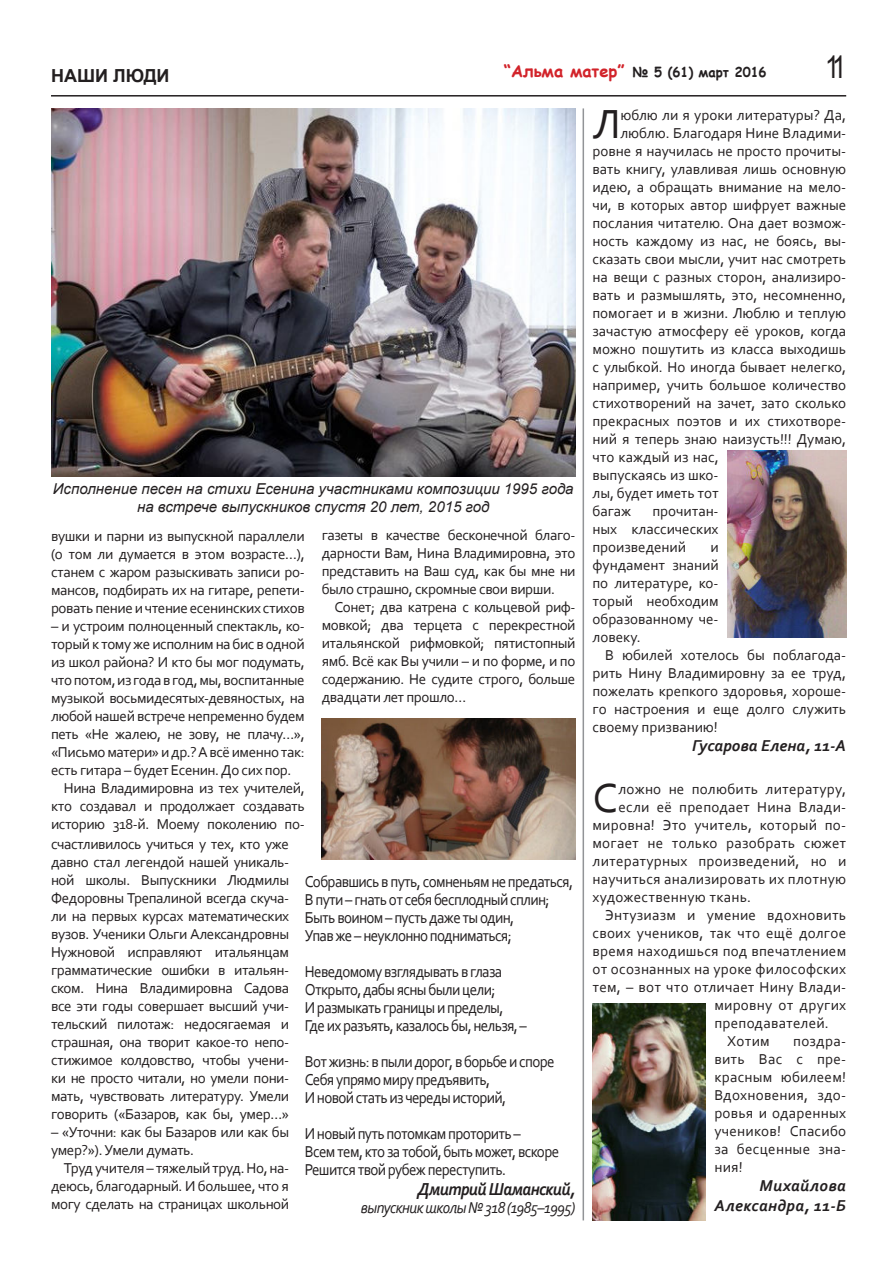
<style>
.page{position:relative;width:893px;height:1263px;background:#fff}
.page>*{position:absolute;margin:0;border:0;box-sizing:border-box;transform-origin:0 0}
.t1{font:42.6px "Corbel";color:#231f20}
.t2{font:31.5px "Arial";color:#231f20;scale:.8 1}
.t3{font:italic 700 18.15px "Corbel";letter-spacing:-.04em;color:#231f20;scale:.91 1}
.t4{font:700 18px "Arial";color:#231f20}
.t5{font:16.5px/18px "Corbel";letter-spacing:-.04em;color:#231f20;scale:.91 1}
.t6{font:italic 16.5px "Corbel";letter-spacing:-.04em;color:#231f20;scale:.91 1}
.t7{font:italic 700 16.5px/19.8px "Corbel";letter-spacing:.02em;color:#231f20;text-align:right}
.t8{font:italic 700 16.5px "Corbel";color:#231f20}
.t9{font:15px/18px "Corbel";color:#231f20;text-align:justify}
.t10{font:15px/18px "Corbel";letter-spacing:-.025em;color:#231f20}
.t11{font:15px "Corbel";letter-spacing:.02em;color:#231f20}
.t12{font:italic 15px/18px "Arial";color:#231f20;text-align:center}
.t13{font:700 13.5px "Comic Sans MS";color:#231f20}
.s1{font-size:16.5px;color:#d2232a}
</style>
<div class="page">
<hr style="left:51px;top:95px;width:795px;height:2px;background:#231f20">
<img style="left:51px;top:108px;width:524px;height:368px">
<hr style="left:583px;top:108px;width:1px;height:1112px;background:#929497">
<img style="left:322px;top:719px;width:253px;height:140px">
<img style="left:727px;top:451px;width:119px;height:187px">
<img style="left:592px;top:1003px;width:114px;height:217px">
<p class="t4" style="left:51px;top:63px;width:120px">НАШИ ЛЮДИ</p>
<p class="t13" style="left:504px;top:62px;width:264px"><span class="s1">“Альма матер”</span> № 5 (61) март 2016</p>
<h2 class="t2" style="left:825px;top:47px;width:28px">11</h2>
<p class="t12" style="left:53px;top:479px;width:522px">Исполнение песен на стихи Есенина участниками композиции 1995 года на встрече выпускников спустя 20 лет, 2015 год</p>
<p class="t9" style="left:51px;top:526px;width:255px">вушки и парни из выпускной параллели (о том ли думается в этом возрасте…), станем с жаром разыскивать записи ро&shy;мансов, подбирать их на гитаре, репети&shy;ровать пение и чтение есенинских стихов</p>
<p class="t10" style="left:51px;top:616px;width:255px">– и устроим полноценный спектакль, ко-</p>
<p class="t10" style="left:51px;top:634px;width:255px">торый к тому же исполним на бис в одной</p>
<p class="t10" style="left:51px;top:652px;width:255px">из школ района? И кто бы мог подумать,</p>
<p class="t10" style="left:51px;top:670px;width:255px">что потом, из года в год, мы, воспитанные</p>
<p class="t10" style="left:51px;top:688px;width:255px">музыкой восьмидесятых-девяностых, на</p>
<p class="t10" style="left:51px;top:706px;width:255px">любой нашей встрече непременно будем</p>
<p class="t10" style="left:51px;top:724px;width:255px">петь «Не жалею, не зову, не плачу…»,</p>
<p class="t10" style="left:51px;top:742px;width:255px">«Письмо матери» и др.? А всё именно так:</p>
<p class="t10" style="left:51px;top:760px;width:242px">есть гитара – будет Есенин. До сих пор.</p>
<p class="t10" style="left:64px;top:778px;width:242px">Нина Владимировна из тех учителей,</p>
<p class="t10" style="left:51px;top:796px;width:255px">кто создавал и продолжает создавать</p>
<p class="t10" style="left:51px;top:814px;width:255px">историю 318-й. Моему поколению по-</p>
<p class="t9" style="left:322px;top:525px;width:255px">газеты в качестве бесконечной благо&shy;дарности Вам, Нина Владимировна, это представить на Ваш суд, как бы мне ни было страшно, скромные свои вирши.</p>
<p class="t9" style="left:322px;top:597px;width:255px;text-indent:13px">Сонет; два катрена с кольцевой риф&shy;мовкой; два терцета с перекрестной итальянской рифмовкой; пятистопный ямб. Всё как Вы учили – и по форме, и по содержанию. Не судите строго, больше двадцати лет прошло…</p>
<p class="t9" style="left:51px;top:834px;width:240px">счастливилось учиться у тех, кто уже давно стал легендой нашей уникаль&shy;ной школы. Выпускники Людмилы Федоровны Трепалиной всегда скуча&shy;ли на первых курсах математических вузов. Ученики Ольги Александровны Нужновой исправляют итальянцам грамматические ошибки в итальян&shy;ском. Нина Владимировна Садова все эти годы совершает высший учи&shy;тельский пилотаж: недосягаемая и страшная, она творит какое-то непо&shy;стижимое колдовство, чтобы учени&shy;ки не просто читали, но умели пони&shy;мать, чувствовать литературу. Умели говорить («Базаров, как бы, умер…»</p>
<p class="t10" style="left:51px;top:1122px;width:240px">– «Уточни: как бы Базаров или как бы умер?»). Умели думать.</p>
<p class="t9" style="left:51px;top:1158px;width:240px;text-indent:13px">Труд учителя – тяжелый труд. Но, на&shy;деюсь, благодарный. И большее, что я могу сделать на страницах школьной</p>
<p class="t5" style="left:305px;top:872px;width:296px">Собравшись в путь, сомненьям не предаться, В пути – гнать от себя бесплодный сплин; Быть воином – пусть даже ты один,<br>Упав же – неуклонно подниматься;</p>
<p class="t5" style="left:305px;top:962px;width:246px">Неведомому взглядывать в глаза<br>Открыто, дабы ясны были цели;<br>И размыкать границы и пределы,<br>Где их разъять, казалось бы, нельзя, –</p>
<p class="t5" style="left:305px;top:1052px;width:276px">Вот жизнь: в пыли дорог, в борьбе и споре<br>Себя упрямо миру предъявить,<br>И новой стать из череды историй,</p>
<p class="t5" style="left:305px;top:1124px;width:281px">И новый путь потомкам проторить –<br>Всем тем, кто за тобой, быть может, вскоре<br>Решится твой рубеж переступить.</p>
<p class="t3" style="left:417px;top:1178px;width:176px">Дмитрий Шаманский,</p>
<p class="t6" style="left:361px;top:1197px;width:237px">выпускник школы № 318 (1985–1995)</p>
<h1 class="t1" style="left:592px;top:97px;width:29px">Л</h1>
<p class="t9" style="left:620px;top:105px;width:227px">юблю ли я уроки литературы? Да,</p>
<p class="t9" style="left:620px;top:123px;width:227px">люблю. Благодаря Нине Владими-</p>
<p class="t9" style="left:592px;top:141px;width:255px">ровне я научилась не просто прочиты-</p>
<p class="t9" style="left:592px;top:159px;width:255px">вать книгу, улавливая лишь основную</p>
<p class="t9" style="left:592px;top:177px;width:255px">идею, а обращать внимание на мело-</p>
<p class="t9" style="left:592px;top:195px;width:255px">чи, в которых автор шифрует важные</p>
<p class="t9" style="left:592px;top:213px;width:255px">послания читателю. Она дает возмож-</p>
<p class="t9" style="left:592px;top:231px;width:255px">ность каждому из нас, не боясь, вы-</p>
<p class="t9" style="left:592px;top:249px;width:255px">сказать свои мысли, учит нас смотреть</p>
<p class="t9" style="left:592px;top:267px;width:255px">на вещи с разных сторон, анализиро-</p>
<p class="t9" style="left:592px;top:285px;width:255px">вать и размышлять, это, несомненно,</p>
<p class="t9" style="left:592px;top:303px;width:255px">помогает и в жизни. Люблю и теплую</p>
<p class="t9" style="left:592px;top:321px;width:255px">зачастую атмосферу её уроков, когда</p>
<p class="t9" style="left:592px;top:339px;width:255px">можно пошутить из класса выходишь</p>
<p class="t9" style="left:592px;top:357px;width:255px">с улыбкой. Но иногда бывает нелегко,</p>
<p class="t9" style="left:592px;top:375px;width:255px">например, учить большое количество</p>
<p class="t9" style="left:592px;top:393px;width:255px">стихотворений на зачет, зато сколько</p>
<p class="t9" style="left:592px;top:411px;width:255px">прекрасных поэтов и их стихотворе-</p>
<p class="t9" style="left:592px;top:429px;width:255px">ний я теперь знаю наизусть!!! Думаю,</p>
<p class="t9" style="left:592px;top:447px;width:128px">что каждый из нас,</p>
<p class="t9" style="left:592px;top:465px;width:128px">выпускаясь из шко-</p>
<p class="t9" style="left:592px;top:483px;width:128px">лы, будет иметь тот</p>
<p class="t9" style="left:592px;top:501px;width:40px">багаж</p>
<p class="t9" style="left:592px;top:501px;width:128px;text-indent:60px">прочитан&shy;ных классических произведений</p>
<p class="t9" style="left:592px;top:537px;width:128px;text-indent:118px">и фундамент знаний по литературе, ко&shy;торый необходим образованному че&shy;ловеку.</p>
<p class="t9" style="left:592px;top:645px;width:255px;text-indent:13px">В юбилей хотелось бы поблагода&shy;рить Нину Владимировну за ее труд, пожелать крепкого здоровья, хороше&shy;го настроения и еще долго служить своему призванию!</p>
<p class="t8" style="left:692px;top:736px;width:155px">Гусарова Елена, 11-А</p>
<h1 class="t1" style="left:592px;top:771px;width:27px">С</h1>
<p class="t11" style="left:618px;top:779px;width:229px">ложно не полюбить литературу,</p>
<p class="t11" style="left:618px;top:797px;width:229px">если её преподает Нина Влади-</p>
<p class="t11" style="left:592px;top:815px;width:255px">мировна! Это учитель, который по-</p>
<p class="t11" style="left:592px;top:833px;width:255px">могает не только разобрать сюжет</p>
<p class="t11" style="left:592px;top:851px;width:255px">литературных произведений, но и</p>
<p class="t11" style="left:592px;top:869px;width:255px">научиться анализировать их плотную</p>
<p class="t11" style="left:592px;top:887px;width:160px">художественную ткань.</p>
<p class="t11" style="left:605px;top:905px;width:242px">Энтузиазм и умение вдохновить</p>
<p class="t11" style="left:592px;top:923px;width:255px">своих учеников, так что ещё долгое</p>
<p class="t11" style="left:592px;top:941px;width:255px">время находишься под впечатлением</p>
<p class="t11" style="left:592px;top:959px;width:255px">от осознанных на уроке философских</p>
<p class="t11" style="left:592px;top:977px;width:255px">тем, – вот что отличает Нину Влади-</p>
<p class="t11" style="left:714px;top:995px;width:133px">мировну от других</p>
<p class="t11" style="left:714px;top:1013px;width:116px">преподавателей.</p>
<p class="t9" style="left:727px;top:1031px;width:44px">Хотим</p>
<p class="t9" style="left:714px;top:1031px;width:133px;text-indent:79px">поздра&shy;вить Вас с пре&shy;красным юбилеем!<br>Вдохновения, здо&shy;ровья и одаренных учеников! Спасибо за бесценные зна&shy;ния!</p>
<p class="t7" style="left:714px;top:1176px;width:133px">Михайлова<br>Александра, 11-Б</p>
</div>
